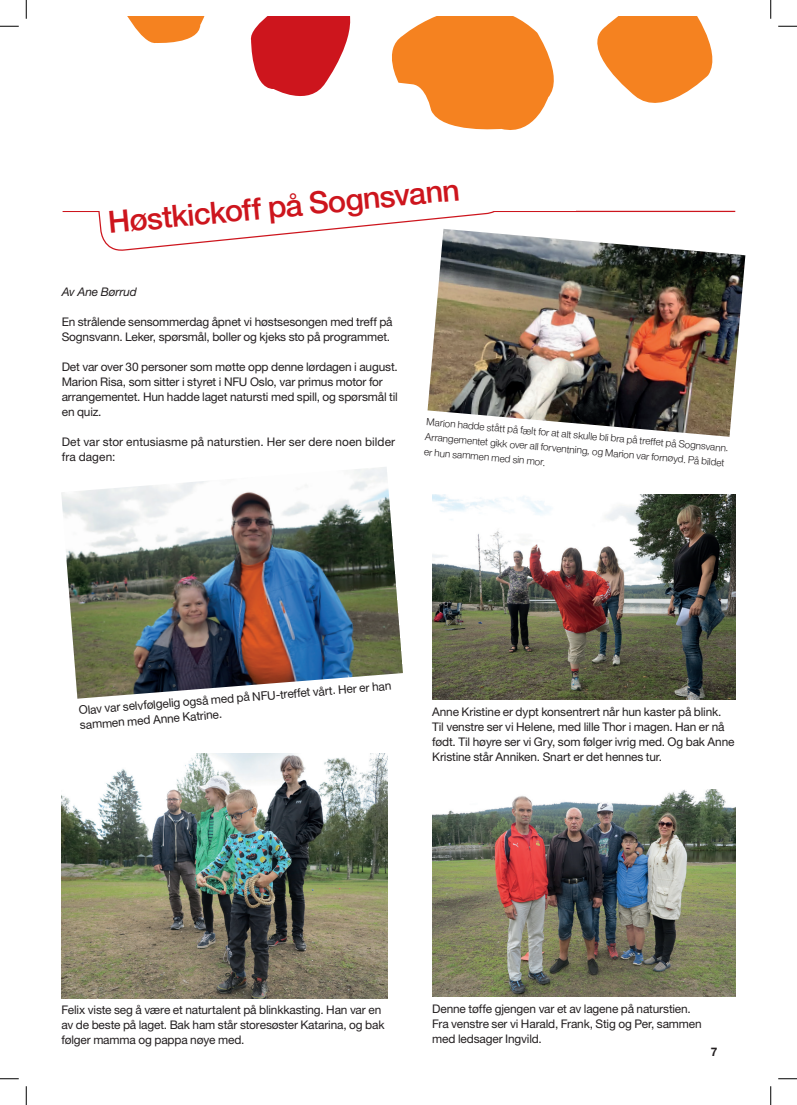
<style>
.page{position:relative;width:797px;height:1105px;background:#fff}
.page>*{position:absolute;margin:0;border:0;box-sizing:border-box;transform-origin:0 0}
.titt{font:500 30.62px "Helvetica Neue LT Std";color:#cd151d}
.Brødtekst_u_innrykk{font:11.88px/15px "Helvetica Neue LT Std";letter-spacing:-.01em;color:#231f20}
.byline{font:italic 11.88px "Helvetica Neue LT Std";letter-spacing:-.005em;color:#231f20}
.t1{font:700 11.88px "Helvetica Neue LT Std";color:#231f20}
.bildetekst{font:300 10px/15px "Helvetica Neue LT Std";color:#231f20}
</style>
<div class="page">
<hr style="left:63px;top:211px;width:672px;height:1px;background:#cd151d">
<svg style="left:98px;top:211px;width:397px;height:40px"></svg>
<svg style="left:392px;top:17px;width:162px;height:113px"></svg>
<svg style="left:250px;top:17px;width:101px;height:79px"></svg>
<svg style="left:597px;top:17px;width:116px;height:86px"></svg>
<svg style="left:128px;top:17px;width:76px;height:26px"></svg>
<img style="left:432px;top:494px;width:303px;height:205px">
<img style="left:61px;top:753px;width:327px;height:245px">
<img style="left:432px;top:789px;width:303px;height:207px">
<img style="left:427px;top:229px;width:318px;height:208px">
<img style="left:61px;top:467px;width:342px;height:232px">
<svg style="left:0;top:25px;width:19px;height:2px"></svg>
<svg style="left:778px;top:25px;width:19px;height:2px"></svg>
<svg style="left:0;top:1078px;width:19px;height:1px"></svg>
<svg style="left:778px;top:1078px;width:19px;height:1px"></svg>
<svg style="left:25px;top:0;width:2px;height:19px"></svg>
<svg style="left:25px;top:1086px;width:2px;height:19px"></svg>
<svg style="left:770px;top:0;width:1px;height:19px"></svg>
<svg style="left:770px;top:1086px;width:1px;height:19px"></svg>
<p class="titt" style="left:106px;top:203px;width:354px;rotate:-5deg">Høstkickoff på Sognsvann</p>
<p class="byline" style="left:62px;top:285px;width:77px">Av Ane Børrud</p>
<p class="Brødtekst_u_innrykk" style="left:62px;top:314px;width:332px">En strålende sensommerdag åpnet vi høstsesongen med treff på<br>Sognsvann. Leker, spørsmål, boller og kjeks sto på programmet.</p>
<p class="Brødtekst_u_innrykk" style="left:62px;top:359px;width:337px">Det var over 30 personer som møtte opp denne lørdagen i august.<br>Marion Risa, som sitter i styret i NFU Oslo, var primus motor for arrangementet. Hun hadde laget natursti med spill, og spørsmål til en quiz.</p>
<p class="Brødtekst_u_innrykk" style="left:62px;top:434px;width:335px">Det var stor entusiasme på naturstien. Her ser dere noen bilder fra dagen:</p>
<p class="bildetekst" style="left:427px;top:414px;width:305px;rotate:5deg">Marion hadde stått på fælt for at alt skulle bli bra på treffet på Sognsvann.<br>Arrangementet gikk over all forventning, og Marion var fornøyd. På bildet er hun sammen med sin mor.</p>
<p class="Brødtekst_u_innrykk" style="left:78px;top:704px;width:315px;line-height:14.4px;rotate:-5deg">Olav var selvfølgelig også med på NFU-treffet vårt. Her er han sammen med Anne Katrine.</p>
<p class="Brødtekst_u_innrykk" style="left:432px;top:704px;width:304px">Anne Kristine er dypt konsentrert når hun kaster på blink.<br>Til venstre ser vi Helene, med lille Thor i magen. Han er nå født. Til høyre ser vi Gry, som følger ivrig med. Og bak Anne Kristine står Anniken. Snart er det hennes tur.</p>
<p class="Brødtekst_u_innrykk" style="left:61px;top:1002px;width:324px">Felix viste seg å være et naturtalent på blinkkasting. Han var en av de beste på laget. Bak ham står storesøster Katarina, og bak følger mamma og pappa nøye med.</p>
<p class="Brødtekst_u_innrykk" style="left:432px;top:1001px;width:271px">Denne tøffe gjengen var et av lagene på naturstien.<br>Fra venstre ser vi Harald, Frank, Stig og Per, sammen med ledsager Ingvild.</p>
<p class="t1" style="left:711px;top:1045px;width:8px">7</p>
</div>
